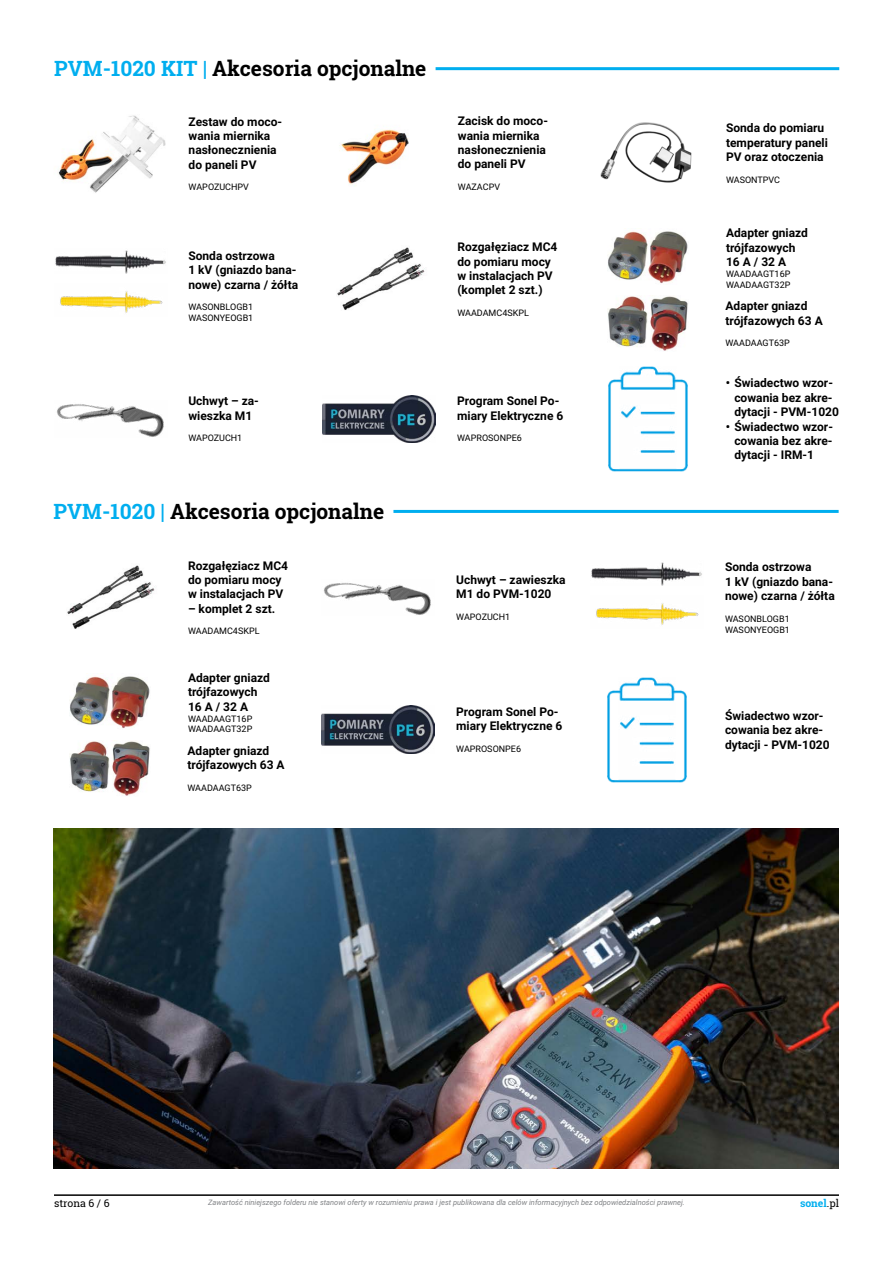
<style>
.page{position:relative;width:893px;height:1263px;background:#fff}
.page>*{position:absolute;margin:0;border:0;box-sizing:border-box;transform-origin:0 0}
.t1{font:700 21px "Roboto Slab";color:#000}
.t2{font:700 12px/14.4px "Roboto";color:#000}
.t3{font:10.5px "Roboto Slab";color:#000}
.t4{font:700 10.5px "Roboto Slab";color:#00aeef}
.t5{font:9px/10.8px "Roboto";color:#000}
.t6{font:italic 7.5px "Roboto";color:#808285}
.s1{color:#00aeef}
.s2{font-weight:400;color:#000}
</style>
<div class="page">
<hr style="left:54px;top:1194px;width:785px;height:2px;background:#000">
<hr style="left:436px;top:67px;width:403px;height:3px;background:#00aeef">
<img style="left:337px;top:247px;width:88px;height:63px">
<img style="left:57px;top:404px;width:107px;height:33px">
<img style="left:60px;top:291px;width:103px;height:22px">
<img style="left:55px;top:250px;width:111px;height:24px">
<img style="left:323px;top:395px;width:113px;height:48px">
<img style="left:600px;top:122px;width:92px;height:61px">
<img style="left:608px;top:366px;width:80px;height:106px">
<img style="left:608px;top:231px;width:80px;height:53px">
<img style="left:608px;top:296px;width:80px;height:55px">
<img style="left:58px;top:115px;width:108px;height:78px">
<img style="left:339px;top:129px;width:70px;height:57px">
<hr style="left:393px;top:510px;width:446px;height:3px;background:#00aeef">
<img style="left:67px;top:565px;width:88px;height:64px">
<img style="left:324px;top:583px;width:107px;height:32px">
<img style="left:596px;top:603px;width:103px;height:22px">
<img style="left:591px;top:562px;width:111px;height:23px">
<img style="left:70px;top:676px;width:80px;height:53px">
<img style="left:70px;top:741px;width:80px;height:55px">
<img style="left:322px;top:705px;width:113px;height:48px">
<img style="left:54px;top:828px;width:785px;height:341px">
<img style="left:607px;top:677px;width:80px;height:106px">
<h1 class="t1" style="left:54px;top:54px;width:374px"><span class="s1">PVM-1020 KIT |</span> Akcesoria opcjonalne</h1>
<p class="t2" style="left:189px;top:114px;width:95px">Zestaw do moco&shy;wania miernika nasłonecznienia do paneli PV</p>
<p class="t5" style="left:189px;top:181px;width:62px">WAPOZUCHPV</p>
<p class="t2" style="left:188px;top:248px;width:111px">Sonda ostrzowa<br>1 kV (gniazdo bana&shy;nowe) czarna / żółta</p>
<p class="t5" style="left:188px;top:301px;width:66px">WASONBLOGB1<br>WASONYEOGB1</p>
<p class="t2" style="left:188px;top:393px;width:72px">Uchwyt – za&shy;wieszka M1</p>
<p class="t5" style="left:188px;top:432px;width:55px">WAPOZUCH1</p>
<h1 class="t1" style="left:54px;top:497px;width:332px"><span class="s1">PVM-1020 |</span> Akcesoria opcjonalne</h1>
<p class="t2" style="left:188px;top:558px;width:102px">Rozgałęziacz MC4 do pomiaru mocy w instalacjach PV</p>
<p class="t2" style="left:188px;top:601px;width:89px">– komplet 2 szt.</p>
<p class="t5" style="left:188px;top:625px;width:73px">WAADAMC4SKPL</p>
<p class="t2" style="left:188px;top:670px;width:83px">Adapter gniazd trójfazowych<br>16 A / 32 A</p>
<p class="t5" style="left:188px;top:713px;width:66px">WAADAAGT16P<br>WAADAAGT32P</p>
<p class="t2" style="left:187px;top:743px;width:99px">Adapter gniazd trójfazowych 63 A</p>
<p class="t5" style="left:187px;top:782px;width:66px">WAADAAGT63P</p>
<p class="t2" style="left:458px;top:113px;width:92px">Zacisk do moco&shy;wania miernika nasłonecznienia do paneli PV</p>
<p class="t5" style="left:458px;top:181px;width:44px">WAZACPV</p>
<p class="t2" style="left:457px;top:239px;width:102px">Rozgałęziacz MC4 do pomiaru mocy w instalacjach PV (komplet 2 szt.)</p>
<p class="t5" style="left:457px;top:307px;width:73px">WAADAMC4SKPL</p>
<p class="t2" style="left:457px;top:393px;width:108px">Program Sonel Po&shy;miary Elektryczne 6</p>
<p class="t5" style="left:457px;top:432px;width:66px">WAPROSONPE6</p>
<p class="t2" style="left:456px;top:572px;width:111px">Uchwyt – zawieszka<br>M1 do PVM-1020</p>
<p class="t5" style="left:456px;top:611px;width:55px">WAPOZUCH1</p>
<p class="t2" style="left:456px;top:704px;width:108px">Program Sonel Po&shy;miary Elektryczne 6</p>
<p class="t5" style="left:456px;top:743px;width:66px">WAPROSONPE6</p>
<p class="t2" style="left:726px;top:120px;width:103px">Sonda do pomiaru temperatury paneli<br>PV oraz otoczenia</p>
<p class="t5" style="left:726px;top:174px;width:56px">WASONTPVC</p>
<p class="t2" style="left:726px;top:226px;width:83px">Adapter gniazd trójfazowych<br>16 A / 32 A</p>
<p class="t5" style="left:726px;top:268px;width:66px">WAADAAGT16P<br>WAADAAGT32P</p>
<p class="t2" style="left:725px;top:298px;width:99px">Adapter gniazd trójfazowych 63 A</p>
<p class="t5" style="left:725px;top:337px;width:66px">WAADAAGT63P</p>
<p class="t2" style="left:734px;top:375px;width:106px;text-indent:-9px">• Świadectwo wzor&shy;cowania bez akre&shy;dytacji - PVM-1020</p>
<p class="t2" style="left:734px;top:419px;width:100px;text-align:justify;text-indent:-9px">• Świadectwo wzor&shy;cowania bez akre&shy;dytacji - IRM-1</p>
<p class="t2" style="left:725px;top:559px;width:111px">Sonda ostrzowa<br>1 kV (gniazdo bana&shy;nowe) czarna / żółta</p>
<p class="t5" style="left:725px;top:613px;width:66px">WASONBLOGB1<br>WASONYEOGB1</p>
<p class="t2" style="left:725px;top:708px;width:106px">Świadectwo wzor&shy;cowania bez akre&shy;dytacji - PVM-1020</p>
<p class="t3" style="left:54px;top:1196px;width:57px">strona 6 / 6</p>
<p class="t6" style="left:208px;top:1197px;width:478px">Zawartość niniejszego folderu nie stanowi oferty w rozumieniu prawa i jest publikowana dla celów informacyjnych bez odpowiedzialności prawnej.</p>
<p class="t4" style="left:800px;top:1196px;width:40px">sonel<span class="s2">.pl</span></p>
</div>
